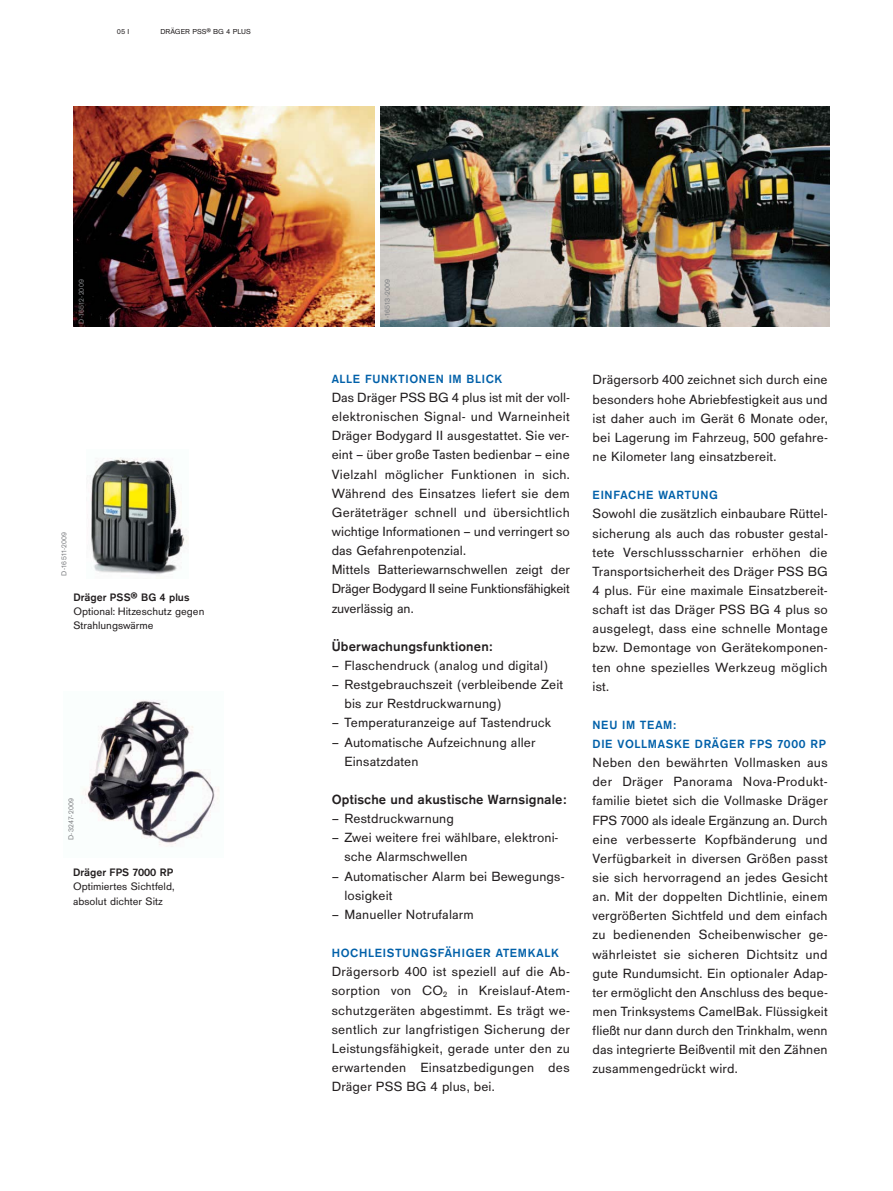
<style>
.page{position:relative;width:893px;height:1191px;background:#fff}
.page>*{position:absolute;margin:0;border:0;box-sizing:border-box;transform-origin:0 0}
.t1{font:13.8px/19.2px "Draeger San";letter-spacing:.01em;color:#231f20}
.t2{font:700 13.8px "Draeger San";letter-spacing:.01em;color:#231f20}
.t3{font:700 12.3px/19.2px "Draeger San";letter-spacing:.055em;color:#0060a9}
.t4{font:11.25px/14.2px "Draeger San";color:#231f20}
.t5{font:700 11.25px "Draeger San";color:#231f20}
.t6{font:7.5px "Draeger San";letter-spacing:.025em;color:#808285}
.t7{font:7.5px "Draeger San Tab";color:#231f20}
</style>
<div class="page">
<img style="left:74px;top:106px;width:300px;height:220px">
<img style="left:381px;top:106px;width:448px;height:220px">
<img style="left:90px;top:457px;width:97px;height:118px">
<img style="left:81px;top:700px;width:138px;height:145px">
<p class="t7" style="left:117px;top:28px;width:14px">05 I</p>
<p class="t7" style="left:160px;top:28px;width:92px">DRÄGER PSS® BG 4 PLUS</p>
<p class="t6" style="left:78px;top:324px;width:46px;rotate:-90deg">D-16512-2009</p>
<p class="t6" style="left:384px;top:324px;width:46px;rotate:-90deg">D-16513-2009</p>
<p class="t6" style="left:61px;top:575px;width:45px;rotate:-90deg">D-16511-2009</p>
<p class="t5" style="left:73px;top:592px;width:118px">Dräger PSS® BG 4 plus</p>
<p class="t4" style="left:73px;top:605px;width:133px">Optional: Hitzeschutz gegen<br>Strahlungswärme</p>
<p class="t6" style="left:68px;top:840px;width:44px;rotate:-90deg">D-3247-2009</p>
<p class="t5" style="left:73px;top:868px;width:102px">Dräger FPS 7000 RP</p>
<p class="t4" style="left:73px;top:880px;width:103px">Optimiertes Sichtfeld, absolut dichter Sitz</p>
<p class="t3" style="left:332px;top:370px;width:172px">ALLE FUNKTIONEN IM BLICK</p>
<p class="t1" style="left:332px;top:389px;width:240px">Das Dräger PSS BG 4 plus ist mit der voll&shy;elektronischen Signal- und Warneinheit Dräger Bodygard II ausgestattet. Sie ver&shy;eint – über große Tasten bedienbar – eine Vielzahl möglicher Funktionen in sich.<br>Während des Einsatzes liefert sie dem Geräteträger schnell und übersichtlich wichtige Informationen – und verringert so das Gefahrenpotenzial.<br>Mittels Batteriewarnschwellen zeigt der Dräger Bodygard II seine Funktions fähigkeit zuverlässig an.</p>
<p class="t2" style="left:332px;top:641px;width:163px">Überwachungsfunktionen:</p>
<p class="t1" style="left:332px;top:657px;width:218px">– Flaschendruck (analog und digital)</p>
<p class="t1" style="left:344px;top:676px;width:220px;text-indent:-13px">– Restgebrauchszeit (verbleibende Zeit bis zur Restdruckwarnung)</p>
<p class="t1" style="left:332px;top:714px;width:221px">– Temperaturanzeige auf Tastendruck</p>
<p class="t1" style="left:344px;top:733px;width:193px;text-indent:-13px">– Automatische Aufzeichnung aller<br>Einsatzdaten</p>
<p class="t2" style="left:332px;top:794px;width:237px">Optische und akustische Warnsignale:</p>
<p class="t1" style="left:332px;top:810px;width:124px">– Restdruckwarnung</p>
<p class="t1" style="left:344px;top:829px;width:215px;text-indent:-13px">– Zwei weitere frei wählbare, elektroni&shy;sche Alarmschwellen</p>
<p class="t1" style="left:344px;top:867px;width:222px;text-indent:-13px">– Automatischer Alarm bei Bewegungs - losigkeit</p>
<p class="t1" style="left:332px;top:906px;width:144px">– Manueller Notrufalarm</p>
<p class="t3" style="left:332px;top:944px;width:229px">HOCHLEISTUNGSFÄHIGER ATEMKALK</p>
<p class="t1" style="left:332px;top:963px;width:240px;text-align:justify">Drägersorb 400 ist speziell auf die Ab - sorption von CO<sub>2</sub> in Kreislauf-Atem - schutzgeräten abgestimmt. Es trägt we - sentlich zur langfristigen Sicherung der Leistungsfähigkeit, gerade unter den zu erwartenden Einsatzbedigungen des Dräger PSS BG 4 plus, bei.</p>
<p class="t1" style="left:593px;top:371px;width:237px;text-align:justify">Drägersorb 400 zeichnet sich durch eine besonders hohe Abriebfestigkeit aus und ist daher auch im Gerät 6 Monate oder, bei Lagerung im Fahrzeug, 500 gefahre&shy;ne Kilometer lang einsatzbereit.</p>
<p class="t3" style="left:593px;top:486px;width:127px">EINFACHE WARTUNG</p>
<p class="t1" style="left:593px;top:505px;width:237px;text-align:justify">Sowohl die zusätzlich einbaubare Rüttel - sicherung als auch das robuster gestal&shy;tete Verschlussscharnier erhöhen die Transportsicherheit des Dräger PSS BG 4 plus. Für eine maximale Einsatzbereit - schaft ist das Dräger PSS BG 4 plus so ausgelegt, dass eine schnelle Montage bzw. Demontage von Geräte kompo nen - ten ohne spezielles Werkzeug möglich ist.</p>
<p class="t3" style="left:593px;top:716px;width:235px">NEU IM TEAM:<br>DIE VOLLMASKE DRÄGER FPS 7000 RP</p>
<p class="t1" style="left:593px;top:754px;width:237px;text-align:justify">Neben den bewährten Vollmasken aus der Dräger Panorama Nova-Produkt - familie bietet sich die Vollmaske Dräger FPS 7000 als ideale Ergänzung an. Durch eine verbesserte Kopfbänderung und Verfügbarkeit in diversen Größen passt sie sich hervorragend an jedes Gesicht an. Mit der doppelten Dichtlinie, einem vergrößerten Sichtfeld und dem einfach zu bedienenden Scheibenwischer ge - währ leistet sie sicheren Dichtsitz und gute Rund umsicht. Ein optionaler Adap - ter ermöglicht den Anschluss des be que&shy;men Trinksystems CamelBak. Flüssig keit fließt nur dann durch den Trinkhalm, wenn das integrierte Beißventil mit den Zähnen zusammengedrückt wird.</p>
</div>
